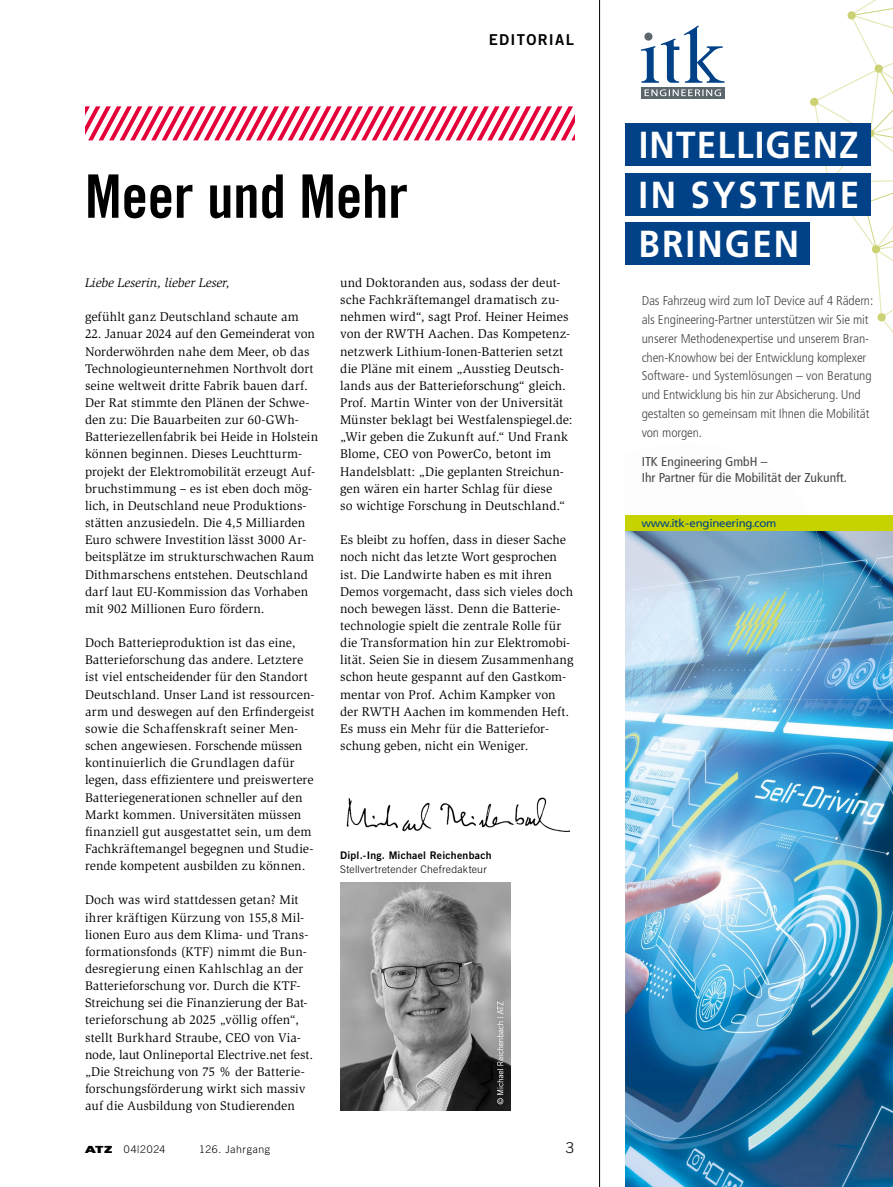
<style>
.page{position:relative;width:893px;height:1187px;background:#fff}
.page>*{position:absolute;margin:0;border:0;box-sizing:border-box;transform-origin:0 0}
.Title_x{font:60px "Trade Gothic LT Std Bd Cn 20";letter-spacing:-.01em;color:#000}
.t1{font:700 37.65px/49.5px "Frutiger LT Std";letter-spacing:.06em;color:#fff;text-align:justify;scale:.93 1}
.t2{font:15px "Trade Gothic LT Std Bd 2";letter-spacing:.085em;color:#000}
.t3{font:300 15px "Trade Gothic LT Std";color:#000}
.Para_x{font:12.9px/17.1px "Slimbach Std";letter-spacing:.005em;color:#000}
.t4{font:300 condensed 12.9px/18.8px "Frutiger LT Std";letter-spacing:-.01em;color:#494847;scale:1.05 1}
.t5{font:condensed 12.9px/16.5px "Frutiger LT Std";color:#494847;scale:1.05 1}
.SectionHeading_1_x{font:italic 12.9px "Slimbach Std";letter-spacing:-.005em;color:#000}
.t6{font:10.95px "Frutiger LT Pro";letter-spacing:-.02em;color:#004188;scale:1.05 1}
.Para_Biography_x{font:300 10.5px "Trade Gothic LT Std";letter-spacing:.03em;color:#000}
.Para_Author_x{font:10.5px "Trade Gothic LT Std Bd 2";letter-spacing:.02em;color:#000}
.Para_Biography_x-2{font:300 10.5px "Trade Gothic LT Std";letter-spacing:.05em;color:#000}
.s1{font-family:"The Sans Os F";font-weight:900}
</style>
<div class="page">
<svg style="left:85px;top:106px;width:489px;height:34px"></svg>
<img style="left:346px;top:797px;width:225px;height:35px">
<img style="left:340px;top:882px;width:170px;height:228px">
<hr style="left:599px;top:0;width:1px;height:1186px;background:#000">
<img style="left:833px;top:530px;width:60px;height:169px">
<img style="left:625px;top:530px;width:208px;height:169px">
<div style="left:625px;top:515px;width:268px;height:15px;background:#c7d300"></div>
<svg style="left:814px;top:0;width:79px;height:333px"></svg>
<div style="left:877px;top:313px;width:9px;height:9px;background:#ccd173;border-radius:4px"></div>
<div style="left:871px;top:245px;width:9px;height:9px;background:#ccd173;border-radius:4px"></div>
<svg style="left:866px;top:129px;width:9px;height:9px"></svg>
<div style="left:810px;top:97px;width:9px;height:9px;background:#ccd173;border-radius:4px"></div>
<div style="left:874px;top:64px;width:9px;height:9px;background:#ccd173;border-radius:4px"></div>
<div style="left:847px;top:11px;width:9px;height:9px;background:#ccd173;border-radius:4px"></div>
<svg style="left:641px;top:87px;width:84px;height:11px"></svg>
<svg style="left:645px;top:89px;width:76px;height:7px"></svg>
<svg style="left:641px;top:26px;width:84px;height:57px"></svg>
<div style="left:625px;top:123px;width:246px;height:43px;background:#004188"></div>
<div style="left:625px;top:173px;width:246px;height:42px;background:#004188"></div>
<div style="left:625px;top:222px;width:185px;height:43px;background:#004188"></div>
<img style="left:625px;top:699px;width:268px;height:487px">
<img style="left:625px;top:699px;width:153px;height:84px">
<p class="Title_x" style="left:85px;top:160px;width:324px">Meer und Mehr</p>
<p class="t2" style="left:489px;top:30px;width:87px">EDITORIAL</p>
<p class="SectionHeading_1_x" style="left:85px;top:275px;width:146px">Liebe Leserin, lieber Leser,</p>
<p class="Para_x" style="left:85px;top:308px;width:215px">gefühlt ganz Deutschland schaute am</p>
<p class="Para_x" style="left:85px;top:325px;width:235px">22. Januar 2024 auf den Gemeinderat von Norderwöhrden nahe dem Meer, ob das Technologieunternehmen Northvolt dort seine weltweit dritte Fabrik bauen darf.<br>Der Rat stimmte den Plänen der Schwe&shy;den zu: Die Bauarbeiten zur 60-GWh-Batteriezellenfabrik bei Heide in Holstein können beginnen. Dieses Leuchtturm&shy;projekt der Elektromobilität erzeugt Auf&shy;bruchstimmung – es ist eben doch mög&shy;lich, in Deutschland neue Produktions&shy;stätten anzusiedeln. Die 4,5 Milliarden Euro schwere Investition lässt 3000 Ar-- beitsplätze im strukturschwachen Raum Dithmarschens entstehen. Deutschland darf laut EU-Kommission das Vorhaben mit 902 Millionen Euro fördern.</p>
<p class="Para_x" style="left:85px;top:634px;width:231px">Doch Batterieproduktion ist das eine, Batterieforschung das andere. Letztere ist viel entscheidender für den Standort Deutschland. Unser Land ist ressourcen&shy;arm und deswegen auf den Erfindergeist sowie die Schaffenskraft seiner Men&shy;schen angewiesen. Forschende müssen kontinuierlich die Grundlagen dafür legen, dass effizientere und preiswertere Batteriegenerationen schneller auf den Markt kommen. Universitäten müssen finanziell gut ausgestattet sein, um dem Fachkräftemangel begegnen und Studie&shy;rende kompetent ausbilden zu können.</p>
<p class="Para_x" style="left:85px;top:891px;width:230px">Doch was wird stattdessen getan? Mit ihrer kräftigen Kürzung von 155,8 Mil&shy;lionen Euro aus dem Klima- und Trans&shy;formationsfonds (KTF) nimmt die Bun&shy;desregierung einen Kahlschlag an der Batterieforschung vor. Durch die KTF-Streichung sei die Finanzierung der Bat&shy;terieforschung ab 2025 „völlig offen“, stellt Burkhard Straube, CEO von Via&shy;node, laut Onlineportal Electrive.net fest. „Die Streichung von 75 % der Batterie&shy;forschungsförderung wirkt sich massiv auf die Ausbildung von Studierenden</p>
<p class="Para_x" style="left:340px;top:274px;width:234px">und Doktoranden aus, sodass der deut&shy;sche Fachkräftemangel dramatisch zu-- nehmen wird“, sagt Prof. Heiner Heimes von der RWTH Aachen. Das Kompetenz&shy;netzwerk Lithium-Ionen-Batterien setzt die Pläne mit einem „Ausstieg Deutsch&shy;lands aus der Batterieforschung“ gleich.<br>Prof. Martin Winter von der Universität Münster beklagt bei Westfalenspiegel.de: „Wir geben die Zukunft auf.“ Und Frank Blome, CEO von PowerCo, betont im Handelsblatt: „Die geplanten Streichun&shy;gen wären ein harter Schlag für diese<br>so wichtige Forschung in Deutschland.“</p>
<p class="Para_x" style="left:340px;top:531px;width:235px">Es bleibt zu hoffen, dass in dieser Sache noch nicht das letzte Wort gesprochen ist. Die Landwirte haben es mit ihren Demos vorgemacht, dass sich vieles doch noch bewegen lässt. Denn die Batterie&shy;technologie spielt die zentrale Rolle für die Transformation hin zur Elektromobi&shy;lität. Seien Sie in diesem Zusammenhang schon heute gespannt auf den Gastkom&shy;mentar von Prof. Achim Kampker von der RWTH Aachen im kommenden Heft.<br>Es muss ein Mehr für die Batteriefor&shy;schung geben, nicht ein Weniger.</p>
<p class="Para_Author_x" style="left:340px;top:848px;width:153px">Dipl.-Ing. Michael Reichenbach</p>
<p class="Para_Biography_x" style="left:340px;top:862px;width:148px">Stellvertretender Chefredakteur</p>
<p class="Para_Biography_x" style="left:85px;top:1142px;width:82px"><span class="s1">ATZ</span> 04|2024</p>
<p class="Para_Biography_x-2" style="left:199px;top:1142px;width:72px">126. Jahrgang</p>
<p class="t3" style="left:566px;top:1138px;width:10px">3</p>
<p class="t1" style="left:639px;top:120px;width:239px">INTELLIGENZ IN SYSTEME BRINGEN</p>
<p class="t4" style="left:642px;top:292px;width:222px">Das Fahrzeug wird zum IoT Device auf 4 Rädern: als Engineering-Partner unterstützen wir Sie mit unserer Methodenexpertise und unserem Bran&shy;chen-Knowhow bei der Entwicklung komplexer Software- und Systemlösungen – von Beratung und Entwicklung bis hin zur Absicherung. Und gestalten so gemeinsam mit Ihnen die Mobilität von morgen.</p>
<p class="t5" style="left:642px;top:453px;width:197px">ITK Engineering GmbH –<br>Ihr Partner für die Mobilität der Zukunft.</p>
<p class="t6" style="left:641px;top:516px;width:130px">www.itk-engineering.com</p>
</div>
